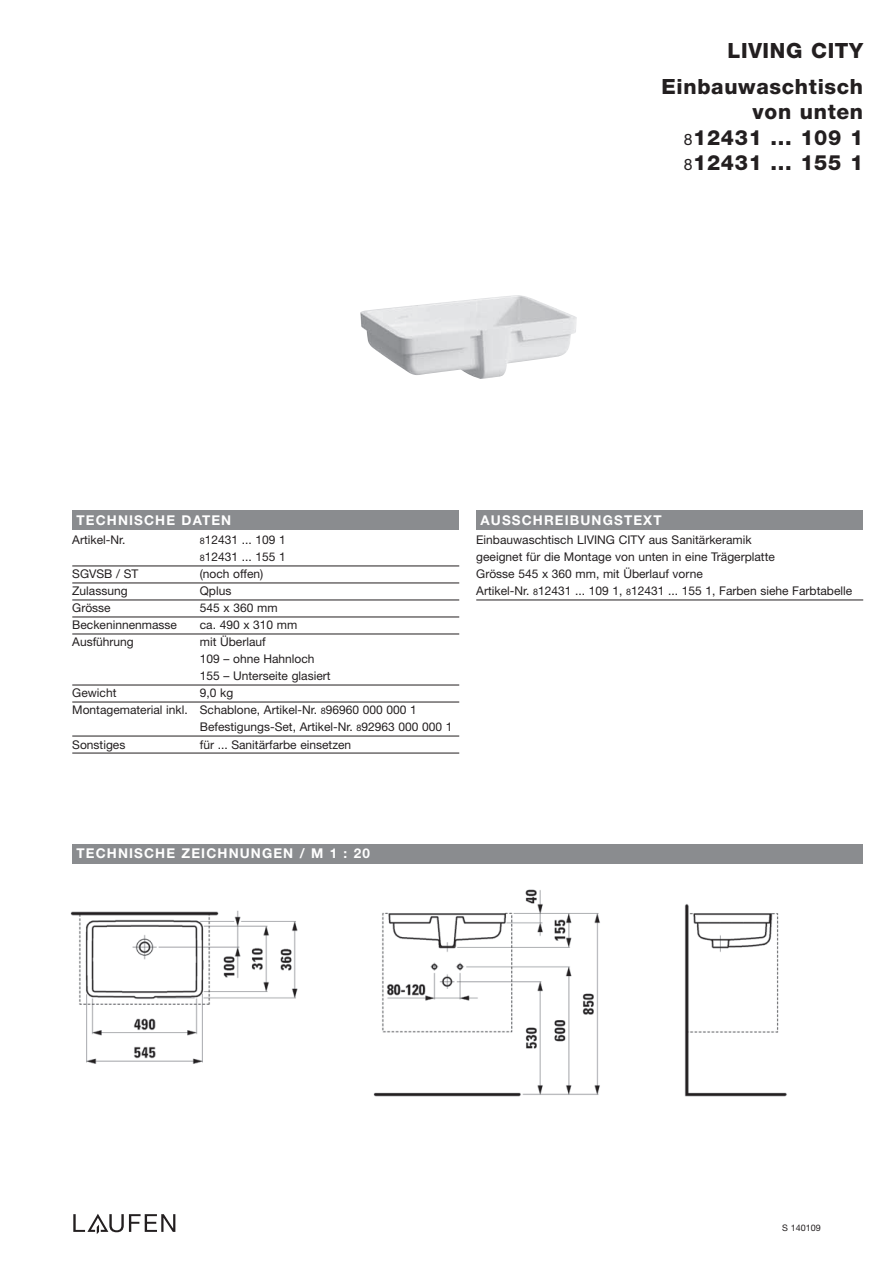
<style>
.page{position:relative;width:893px;height:1263px;background:#fff}
.page>*{position:absolute;margin:0;border:0;box-sizing:border-box;transform-origin:0 0}
.t1{font:800 21px/25.5px "Helvetica Neue";letter-spacing:.03em;color:#231f20;text-align:right}
.t2{font:700 13.5px "Helvetica Neue";letter-spacing:.085em;color:#fff}
.t3{font:12px/17px "Helvetica Neue";color:#231f20}
.t4{font:9px "Helvetica Neue";color:#231f20}
.s1{font-weight:400;font-size:15.75px}
.s2{font-size:9px}
</style>
<div class="page">
<div style="left:72px;top:844px;width:791px;height:19px;background:#8a8c8f"></div>
<div style="left:72px;top:510px;width:387px;height:19px;background:#8a8c8f"></div>
<div style="left:476px;top:510px;width:387px;height:19px;background:#8a8c8f"></div>
<img style="left:70px;top:889px;width:717px;height:208px">
<img style="left:360px;top:295px;width:217px;height:84px">
<hr style="left:72px;top:566px;width:387px;height:1px;background:#231f20">
<hr style="left:72px;top:583px;width:387px;height:1px;background:#231f20">
<hr style="left:72px;top:600px;width:387px;height:1px;background:#231f20">
<hr style="left:72px;top:617px;width:387px;height:1px;background:#231f20">
<hr style="left:72px;top:634px;width:387px;height:1px;background:#231f20">
<hr style="left:72px;top:685px;width:387px;height:1px;background:#231f20">
<hr style="left:72px;top:702px;width:387px;height:1px;background:#231f20">
<hr style="left:72px;top:736px;width:387px;height:1px;background:#231f20">
<hr style="left:72px;top:753px;width:387px;height:1px;background:#231f20">
<hr style="left:476px;top:600px;width:387px;height:1px;background:#231f20">
<svg style="left:73px;top:1214px;width:102px;height:20px"></svg>
<h1 class="t1" style="left:728px;top:39px;width:137px">LIVING CITY</h1>
<h1 class="t1" style="left:661px;top:75px;width:203px">Einbauwaschtisch von unten<br><span class="s1">8</span>12431 ... 109 1<br><span class="s1">8</span>12431 ... 155 1</h1>
<p class="t2" style="left:77px;top:515px;width:156px">TECHNISCHE DATEN</p>
<p class="t2" style="left:480px;top:515px;width:183px">AUSSCHREIBUNGSTEXT</p>
<p class="t3" style="left:72px;top:533px;width:55px">Artikel-Nr.</p>
<p class="t3" style="left:200px;top:533px;width:88px"><span class="s2">8</span>12431 ... 109 1<br><span class="s2">8</span>12431 ... 155 1</p>
<p class="t3" style="left:72px;top:567px;width:68px">SGVSB / ST</p>
<p class="t3" style="left:200px;top:567px;width:65px">(noch offen)</p>
<p class="t3" style="left:72px;top:584px;width:57px">Zulassung</p>
<p class="t3" style="left:200px;top:584px;width:33px">Qplus</p>
<p class="t3" style="left:72px;top:601px;width:40px">Grösse</p>
<p class="t3" style="left:200px;top:601px;width:79px">545 x 360 mm</p>
<p class="t3" style="left:72px;top:618px;width:106px">Beckeninnenmasse</p>
<p class="t3" style="left:200px;top:618px;width:99px">ca. 490 x 310 mm</p>
<p class="t3" style="left:72px;top:635px;width:63px">Ausführung</p>
<p class="t3" style="left:200px;top:635px;width:132px">mit Überlauf<br>109 – ohne Hahnloch<br>155 – Unterseite glasiert</p>
<p class="t3" style="left:72px;top:686px;width:46px">Gewicht</p>
<p class="t3" style="left:200px;top:686px;width:35px">9,0 kg</p>
<p class="t3" style="left:72px;top:703px;width:346px">Montagematerial inkl. Schablone, Artikel-Nr. <span class="s2">8</span>96960 000 000 1</p>
<p class="t3" style="left:200px;top:720px;width:254px">Befestigungs-Set, Artikel-Nr. <span class="s2">8</span>92963 000 000 1</p>
<p class="t3" style="left:72px;top:737px;width:55px">Sonstiges</p>
<p class="t3" style="left:200px;top:737px;width:153px">für ... Sanitärfarbe einsetzen</p>
<p class="t3" style="left:476px;top:533px;width:377px">Einbauwaschtisch LIVING CITY aus Sanitärkeramik<br>geeignet für die Montage von unten in eine Trägerplatte<br>Grösse 545 x 360 mm, mit Überlauf vorne<br>Artikel-Nr. <span class="s2">8</span>12431 ... 109 1, <span class="s2">8</span>12431 ... 155 1, Farben siehe Farbtabelle</p>
<p class="t2" style="left:77px;top:849px;width:295px">TECHNISCHE ZEICHNUNGEN / M 1 : 20</p>
<p class="t4" style="left:782px;top:1224px;width:40px">S 140109</p>
</div>
